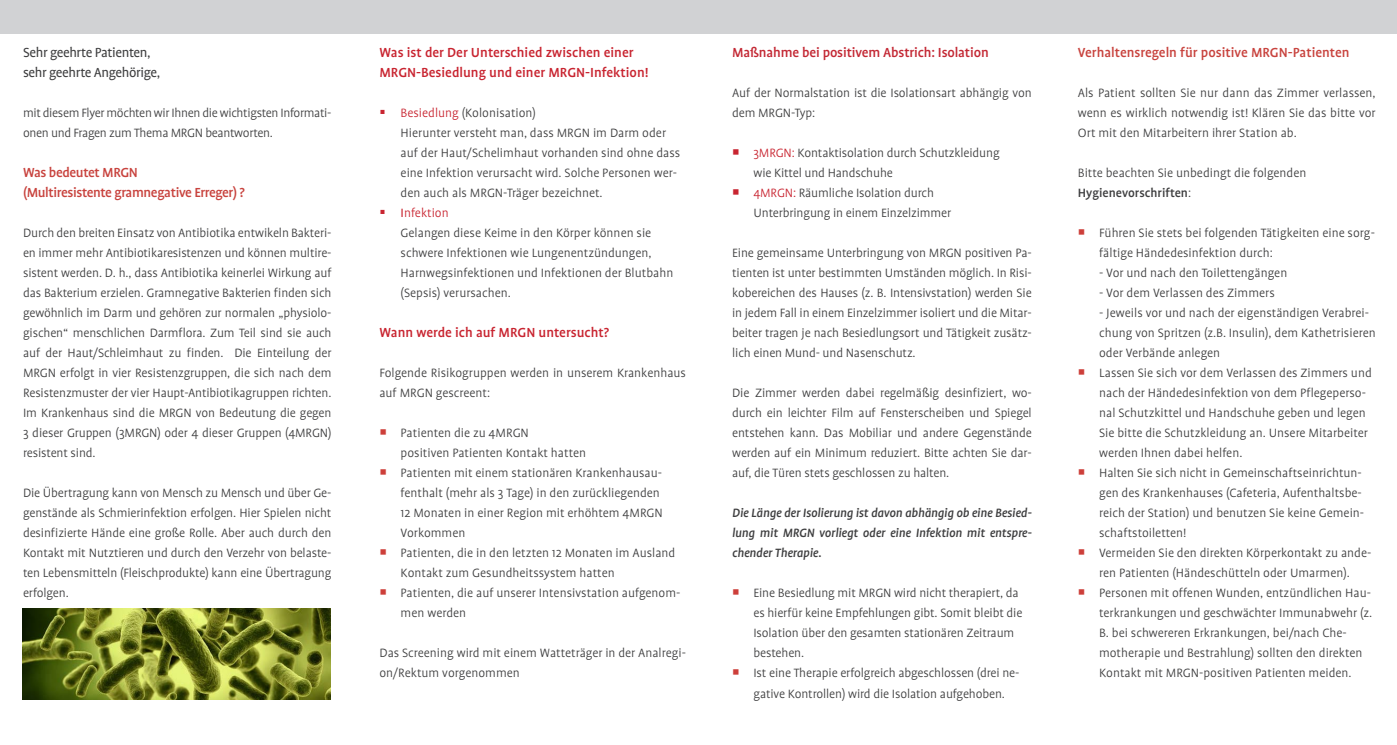
<style>
.page{position:relative;width:1397px;height:745px;background:#fff}
.page>*{position:absolute;margin:0;border:0;box-sizing:border-box;transform-origin:0 0}
.Fließtext{font:500 15px "Profile";color:#c82430}
.Fließtext-2{font:500 15px/20px "Profile";letter-spacing:-.025em;color:#c8433e}
.Fließtext-3{font:15px/20px "Profile";letter-spacing:-.025em;color:#3e3e3f}
.Fließtext-4{font:500 15px "Profile";color:#c8433e}
.Fließtext-5{font:500 15px "Profile";letter-spacing:-.01em;color:#c32834}
.Fließtext-6{font:300 13.75px/20px "Profile";color:#3e3e3f}
.Fließtext-7{font:italic 500 13.75px/20px "Profile";letter-spacing:-.01em;color:#3e3e3f;text-align:justify}
.Fließtext-8{font:300 13.75px/20px "Profile";letter-spacing:-.025em;color:#3e3e3f}
.Fließtext-9{font:500 13.75px "Profile";color:#3e3e3f}
.s1{color:#c82430}
.s2{font-weight:400;color:#c82430}
.s3{font-weight:300}
</style>
<div class="page">
<div style="left:0;top:0;width:1396px;height:34px;background:#d1d2d4"></div>
<img style="left:22px;top:608px;width:308px;height:91px">
<p class="Fließtext-3" style="left:23px;top:42px;width:139px">Sehr geehrte Patienten, sehr geehrte Angehörige,</p>
<p class="Fließtext-8" style="left:23px;top:103px;width:310px">mit diesem Flyer möchten wir Ihnen die wichtigsten Informati&shy;onen und Fragen zum Thema MRGN beantworten.</p>
<p class="Fließtext-2" style="left:23px;top:162px;width:223px">Was bedeutet MRGN<br>(Multiresistente gramnegative Erreger) ?</p>
<p class="Fließtext-6" style="left:23px;top:223px;width:310px;text-align:justify">Durch den breiten Einsatz von Antibiotika entwikeln Bakteri&shy;en immer mehr Antibiotikaresistenzen und können multire&shy;sistent werden. D. h., dass Antibiotika keinerlei Wirkung auf das Bakterium erzielen. Gramnegative Bakterien finden sich gewöhnlich im Darm und gehören zur normalen „physiolo&shy;gischen“ menschlichen Darmflora. Zum Teil sind sie auch auf der Haut/Schleimhaut zu finden. Die Einteilung der MRGN erfolgt in vier Resistenzgruppen, die sich nach dem Resistenzmuster der vier Haupt-Antibiotikagruppen richten.<br>Im Krankenhaus sind die MRGN von Bedeutung die gegen 3 dieser Gruppen (3MRGN) oder 4 dieser Gruppen (4MRGN) resistent sind.</p>
<p class="Fließtext-6" style="left:23px;top:483px;width:310px;text-align:justify">Die Übertragung kann von Mensch zu Mensch und über Ge&shy;genstände als Schmierinfektion erfolgen. Hier Spielen nicht desinfizierte Hände eine große Rolle. Aber auch durch den Kontakt mit Nutztieren und durch den Verzehr von belaste&shy;ten Lebensmitteln (Fleischprodukte) kann eine Übertragung erfolgen.</p>
<p class="Fließtext" style="left:379px;top:44px;width:255px">Was ist der Der Unterschied zwischen einer</p>
<p class="Fließtext" style="left:379px;top:64px;width:270px">MRGN-Besiedlung und einer MRGN-Infektion!</p>
<p class="Fließtext-6" style="left:400px;top:103px;width:281px"><span class="s1">Besiedlung</span> (Kolonisation)<br>Hierunter versteht man, dass MRGN im Darm oder auf der Haut/Schelimhaut vorhanden sind ohne dass eine Infektion verursacht wird. Solche Personen wer&shy;den auch als MRGN-Träger bezeichnet.</p>
<p class="Fließtext-6" style="left:400px;top:203px;width:274px"><span class="s2">I</span><span class="s1">nfektion<br></span>Gelangen diese Keime in den Körper können sie schwere Infektionen wie Lungenentzündungen, Harnwegsinfektionen und Infektionen der Blutbahn (Sepsis) verursachen.</p>
<p class="Fließtext" style="left:379px;top:324px;width:231px">Wann werde ich auf MRGN untersucht?</p>
<p class="Fließtext-6" style="left:379px;top:363px;width:308px">Folgende Risikogruppen werden in unserem Krankenhaus auf MRGN gescreent:</p>
<p class="Fließtext-6" style="left:400px;top:423px;width:187px">Patienten die zu 4MRGN<br>positiven Patienten Kontakt hatten</p>
<p class="Fließtext-6" style="left:400px;top:463px;width:264px">Patienten mit einem stationären Krankenhausau&shy;fenthalt (mehr als 3 Tage) in den zurückliegenden 12 Monaten in einer Region mit erhöhtem 4MRGN Vorkommen</p>
<p class="Fließtext-6" style="left:400px;top:543px;width:276px">Patienten, die in den letzten 12 Monaten im Ausland<br>Kontakt zum Gesundheitssystem hatten</p>
<p class="Fließtext-6" style="left:400px;top:583px;width:281px">Patienten, die auf unserer Intensivstation aufgenom&shy;men werden</p>
<p class="Fließtext-6" style="left:379px;top:643px;width:308px">Das Screening wird mit einem Watteträger in der Analregi&shy;on/Rektum vorgenommen</p>
<p class="Fließtext-5" style="left:732px;top:44px;width:258px">Maßnahme bei positivem Abstrich: Isolation</p>
<p class="Fließtext-6" style="left:732px;top:83px;width:301px">Auf der Normalstation ist die Isolationsart abhängig von dem MRGN-Typ:</p>
<p class="Fließtext-6" style="left:753px;top:143px;width:248px"><span class="s1">3MRGN:</span> Kontaktisolation durch Schutzkleidung wie Kittel und Handschuhe</p>
<p class="Fließtext-6" style="left:753px;top:183px;width:199px"><span class="s1">4MRGN:</span> Räumliche Isolation durch<br>Unterbringung in einem Einzelzimmer</p>
<p class="Fließtext-6" style="left:732px;top:243px;width:301px;text-align:justify">Eine gemeinsame Unterbringung von MRGN positiven Pa&shy;tienten ist unter bestimmten Umständen möglich. In Risi&shy;kobereichen des Hauses (z. B. Intensivstation) werden Sie in jedem Fall in einem Einzelzimmer isoliert und die Mitar&shy;beiter tragen je nach Besiedlungsort und Tätigkeit zusätz&shy;lich einen Mund- und Nasenschutz.</p>
<p class="Fließtext-6" style="left:732px;top:383px;width:301px;text-align:justify">Die Zimmer werden dabei regelmäßig desinfiziert, wo&shy;durch ein leichter Film auf Fensterscheiben und Spiegel entstehen kann. Das Mobiliar und andere Gegenstände werden auf ein Minimum reduziert. Bitte achten Sie dar&shy;auf, die Türen stets geschlossen zu halten.</p>
<p class="Fließtext-7" style="left:732px;top:502px;width:301px">Die Länge der Isolierung ist davon abhängig ob eine Besied&shy;lung mit MRGN vorliegt oder eine Infektion mit entspre&shy;chender Therapie.</p>
<p class="Fließtext-6" style="left:753px;top:583px;width:270px">Eine Besiedlung mit MRGN wird nicht therapiert, da es hierfür keine Empfehlungen gibt. Somit bleibt die Isolation über den gesamten stationären Zeitraum bestehen.</p>
<p class="Fließtext-6" style="left:753px;top:663px;width:267px">Ist eine Therapie erfolgreich abgeschlossen (drei ne&shy;gative Kontrollen) wird die Isolation aufgehoben.</p>
<p class="Fließtext-4" style="left:1077px;top:44px;width:273px">Verhaltensregeln für positive MRGN-Patienten</p>
<p class="Fließtext-6" style="left:1077px;top:83px;width:299px;text-align:justify">Als Patient sollten Sie nur dann das Zimmer verlassen, wenn es wirklich notwendig ist! Klären Sie das bitte vor Ort mit den Mitarbeitern ihrer Station ab.</p>
<p class="Fließtext-6" style="left:1077px;top:163px;width:230px">Bitte beachten Sie unbedingt die folgenden</p>
<p class="Fließtext-9" style="left:1077px;top:185px;width:115px">Hygienevorschriften<span class="s3">:</span></p>
<p class="Fließtext-6" style="left:1098px;top:223px;width:277px">Führen Sie stets bei folgenden Tätigkeiten eine sorg&shy;fältige Händedesinfektion durch:</p>
<p class="Fließtext-6" style="left:1098px;top:263px;width:190px">- Vor und nach den Toilettengängen</p>
<p class="Fließtext-6" style="left:1098px;top:283px;width:177px">- Vor dem Verlassen des Zimmers</p>
<p class="Fließtext-6" style="left:1098px;top:303px;width:278px">- Jeweils vor und nach der eigenständigen Verabrei&shy;chung von Spritzen (z.B. Insulin), dem Kathetrisieren oder Verbände anlegen</p>
<p class="Fließtext-6" style="left:1098px;top:363px;width:274px">Lassen Sie sich vor dem Verlassen des Zimmers und nach der Händedesinfektion von dem Pflegeperso&shy;nal Schutzkittel und Handschuhe geben und legen Sie bitte die Schutzkleidung an. Unsere Mitarbeiter werden Ihnen dabei helfen.</p>
<p class="Fließtext-6" style="left:1098px;top:463px;width:266px">Halten Sie sich nicht in Gemeinschaftseinrichtun&shy;gen des Krankenhauses (Cafeteria, Aufenthaltsbe&shy;reich der Station) und benutzen Sie keine Gemein&shy;schaftstoiletten!</p>
<p class="Fließtext-6" style="left:1098px;top:543px;width:274px">Vermeiden Sie den direkten Körperkontakt zu ande&shy;ren Patienten (Händeschütteln oder Umarmen).</p>
<p class="Fließtext-6" style="left:1098px;top:583px;width:274px">Personen mit offenen Wunden, entzündlichen Hau&shy;terkrankungen und geschwächter Immunabwehr (z.<br>B. bei schwereren Erkrankungen, bei/nach Che&shy;motherapie und Bestrahlung) sollten den direkten Kontakt mit MRGN-positiven Patienten meiden.</p>
</div>
